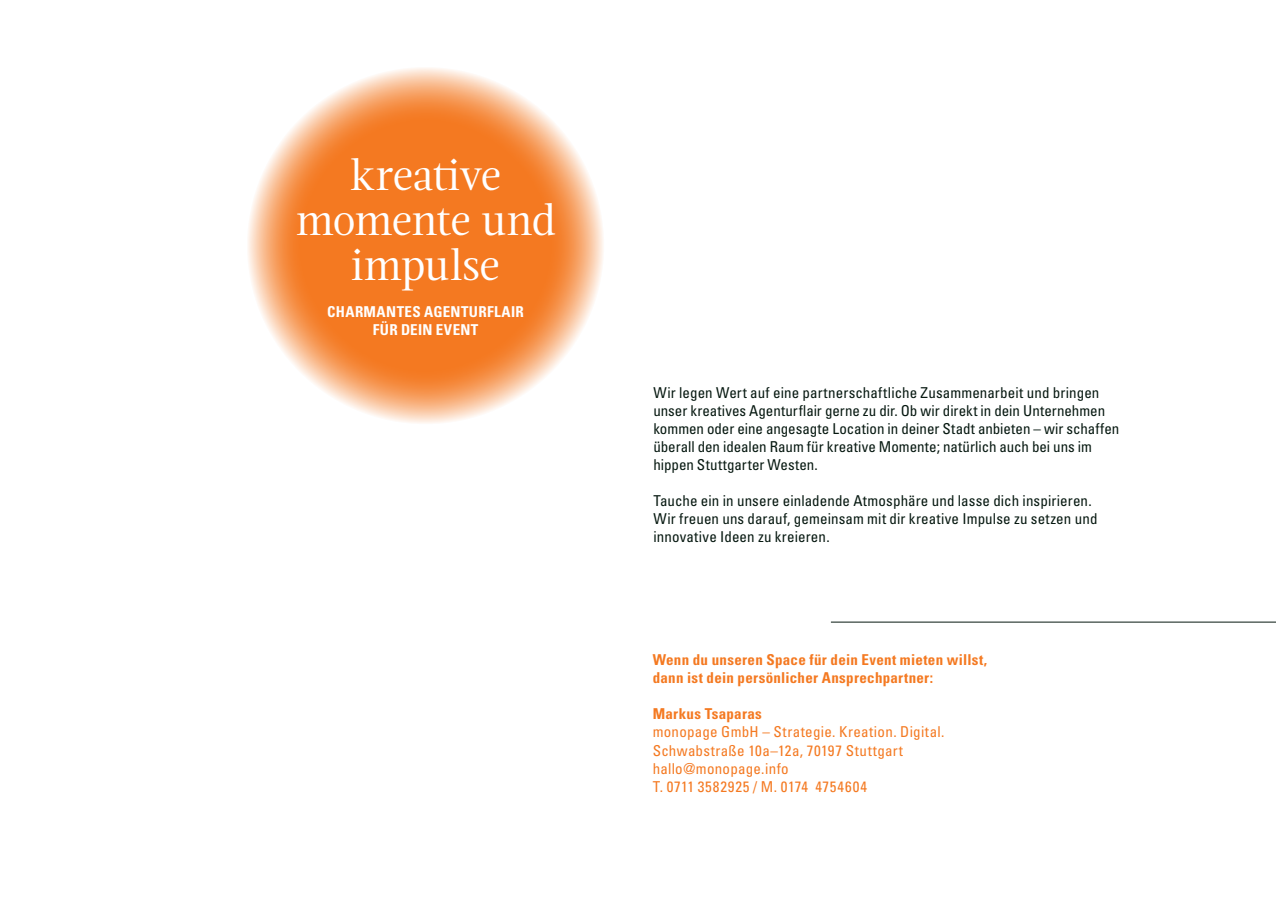
<style>
.page{position:relative;width:1276px;height:919px;background:#fff}
.page>*{position:absolute;margin:0;border:0;box-sizing:border-box;transform-origin:0 0}
.t1{font:45px/45px "Magneta";letter-spacing:-.015em;color:#fff;text-align:center}
.t2{font:condensed 15px/18px "Univers LT Std";letter-spacing:.005em;color:#061810}
.t3{font:condensed 15px/18px "Univers LT Std";letter-spacing:.02em;color:#f47921}
.t4{font:700 condensed 15px/18px "Univers LT Std";letter-spacing:.02em;color:#f47921}
.t5{font:700 condensed 15px/18px "Univers LT Std";letter-spacing:.025em;color:#fff;text-align:center}
</style>
<div class="page">
<svg style="left:247px;top:67px;width:357px;height:357px;background:#f5944e"></svg>
<hr style="left:1275px;top:0;width:1px;height:918px;background:#061810">
<hr style="left:831px;top:621px;width:445px;height:1px;background:#061810">
<h1 class="t1" style="left:296px;top:151px;width:261px">kreative momente und impulse</h1>
<p class="t5" style="left:327px;top:302px;width:198px">CHARMANTES AGENTURFLAIR<br>FÜR DEIN EVENT</p>
<p class="t2" style="left:653px;top:383px;width:467px">Wir legen Wert auf eine partnerschaftliche Zusammenarbeit und bringen unser kreatives Agenturflair gerne zu dir. Ob wir direkt in dein Unternehmen kommen oder eine angesagte Location in deiner Stadt anbieten – wir schaffen überall den idealen Raum für kreative Momente; natürlich auch bei uns im hippen Stuttgarter Westen.</p>
<p class="t2" style="left:653px;top:491px;width:445px">Tauche ein in unsere einladende Atmosphäre und lasse dich inspirieren.<br>Wir freuen uns darauf, gemeinsam mit dir kreative Impulse zu setzen und innovative Ideen zu kreieren.</p>
<p class="t4" style="left:653px;top:651px;width:336px">Wenn du unseren Space für dein Event mieten willst, dann ist dein persönlicher Ansprechpartner:</p>
<p class="t4" style="left:653px;top:705px;width:111px">Markus Tsaparas</p>
<p class="t3" style="left:653px;top:722px;width:293px">monopage GmbH – Strategie. Kreation. Digital.<br>Schwabstraße 10a–12a, 70197 Stuttgart hallo@monopage.info<br>T. 0711 3582925 / M. 0174 4754604</p>
</div>
